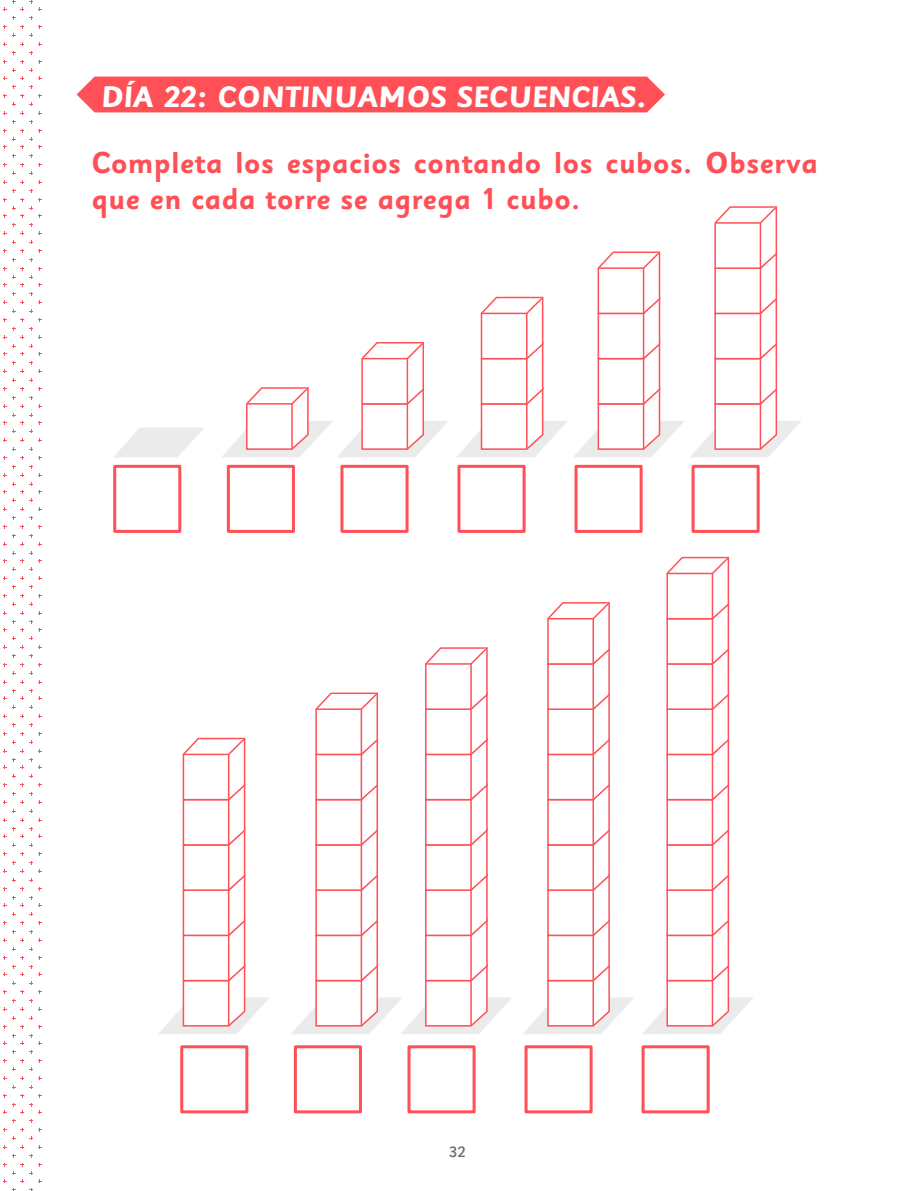
<style>
.page{position:relative;width:915px;height:1191px;background:#fff}
.page>*{position:absolute;margin:0;border:0;box-sizing:border-box;transform-origin:0 0}
.t1{font:700 33px "Sassoon Primary Std";color:#fff}
.t2{font:700 30px/36px "Sassoon Sans Std";color:#ff5057}
.t3{font:500 15px "Sassoon Sans Std";color:#6c6d70}
</style>
<div class="page">
<div style="left:77px;top:77px;width:587px;height:35px;background:#ff5057"></div>
<svg style="left:114px;top:427px;width:90px;height:30px"></svg>
<svg style="left:222px;top:342px;width:226px;height:115px"></svg>
<hr style="left:406px;top:359px;width:2px;height:45px;background:#ff5057">
<svg style="left:457px;top:206px;width:344px;height:251px"></svg>
<hr style="left:759px;top:223px;width:2px;height:45px;background:#ff5057">
<svg style="left:159px;top:737px;width:110px;height:297px"></svg>
<hr style="left:228px;top:754px;width:1px;height:45px;background:#ff5057">
<svg style="left:291px;top:647px;width:220px;height:387px"></svg>
<hr style="left:470px;top:664px;width:1px;height:45px;background:#ff5057">
<svg style="left:523px;top:602px;width:111px;height:432px"></svg>
<hr style="left:592px;top:618px;width:1px;height:46px;background:#ff5057">
<svg style="left:642px;top:556px;width:111px;height:478px"></svg>
<hr style="left:711px;top:573px;width:2px;height:45px;background:#ff5057">
<div style="left:113px;top:465px;width:68px;height:68px;background:#fff;border:3px solid #ff5057"></div>
<div style="left:180px;top:1045px;width:68px;height:68px;background:#fff;border:3px solid #ff5057"></div>
<div style="left:227px;top:465px;width:68px;height:68px;background:#fff;border:3px solid #ff5057"></div>
<div style="left:294px;top:1045px;width:68px;height:68px;background:#fff;border:3px solid #ff5057"></div>
<div style="left:340px;top:465px;width:68px;height:68px;background:#fff;border:3px solid #ff5057"></div>
<div style="left:407px;top:1045px;width:68px;height:68px;background:#fff;border:3px solid #ff5057"></div>
<div style="left:457px;top:465px;width:68px;height:68px;background:#fff;border:3px solid #ff5057"></div>
<div style="left:524px;top:1045px;width:68px;height:68px;background:#fff;border:3px solid #ff5057"></div>
<div style="left:574px;top:465px;width:68px;height:68px;background:#fff;border:3px solid #ff5057"></div>
<div style="left:641px;top:1045px;width:68px;height:68px;background:#fff;border:3px solid #ff5057"></div>
<div style="left:691px;top:465px;width:68px;height:68px;background:#fff;border:3px solid #ff5057"></div>
<p class="t1" style="left:101px;top:78px;width:547px">DÍA 22: CONTINUAMOS SECUENCIAS.</p>
<p class="t2" style="left:91px;top:146px;width:727px">Completa los espacios contando los cubos. Observa que en cada torre se agrega 1 cubo.</p>
<p class="t3" style="left:449px;top:1142px;width:18px">32</p>
</div>
